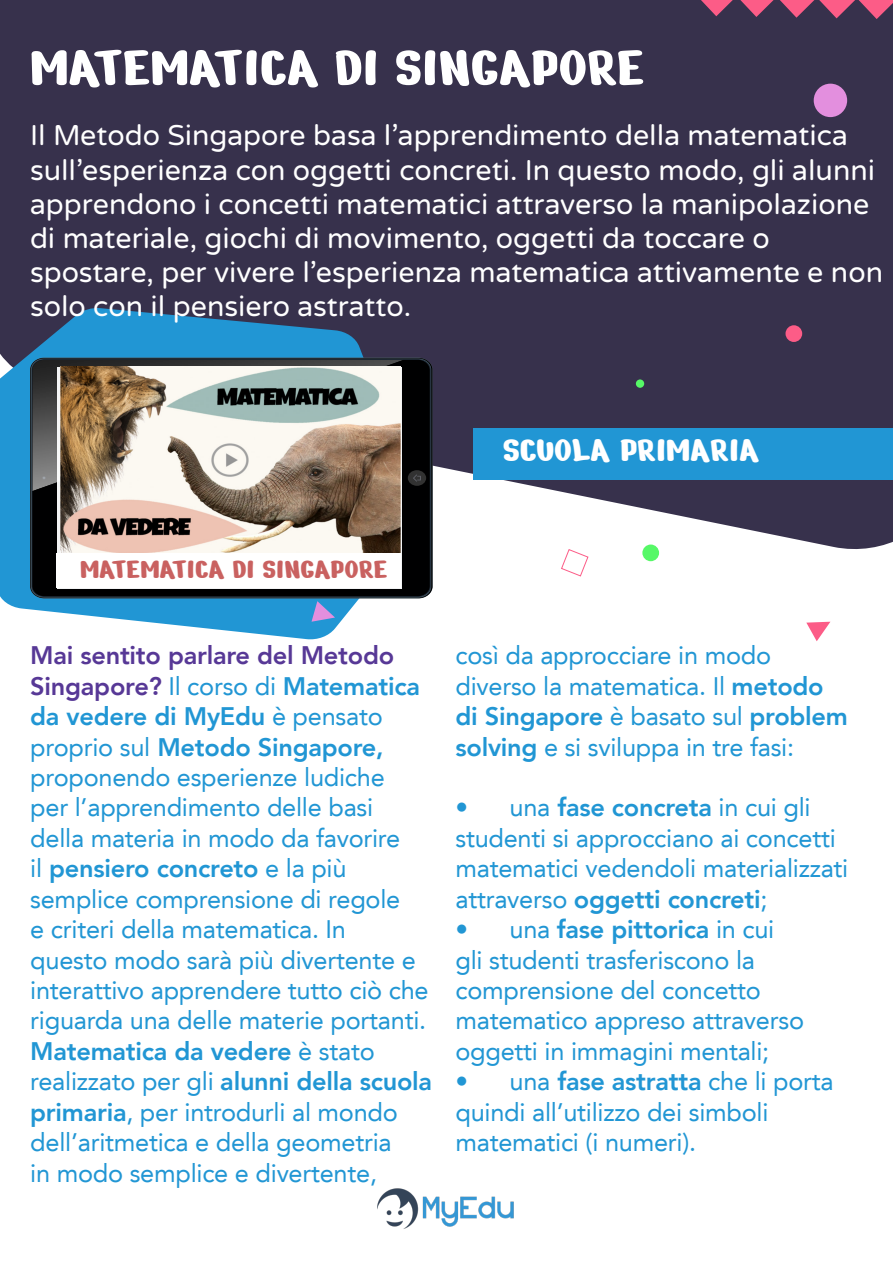
<style>
.page{position:relative;width:893px;height:1263px;background:#fff}
.page>*{position:absolute;margin:0;border:0;box-sizing:border-box;transform-origin:0 0}
.t1{font:60px "Nerko One";color:#fff}
.t2{font:37.5px "Nerko One";color:#fff}
.t3{font:30px "Nerko One";color:#c96160}
.t4{font:28.5px/34.2px "Varela Round";color:#fff}
.t5{font:25.35px/30.5px "Avenir LT";letter-spacing:-.01em;color:#2196d4}
.s1{font-weight:800;color:#573896}
.s2{font-weight:800}
</style>
<div class="page">
<div style="left:0;top:0;width:893px;height:557px;background:#37314c"></div>
<svg style="left:0;top:307px;width:423px;height:333px;fill:#2196d4"></svg>
<svg style="left:806px;top:622px;width:24px;height:19px"></svg>
<svg style="left:312px;top:601px;width:23px;height:21px"></svg>
<svg style="left:560px;top:548px;width:29px;height:29px"></svg>
<div style="left:642px;top:544px;width:17px;height:17px;background:#56f867;border-radius:50%"></div>
<div style="left:785px;top:325px;width:17px;height:17px;background:#fc5c87;border-radius:50%"></div>
<div style="left:636px;top:379px;width:8px;height:9px;background:#56f867;border-radius:50%"></div>
<svg style="left:701px;top:0;width:192px;height:19px;background:#894264"></svg>
<div style="left:814px;top:84px;width:33px;height:33px;background:#e38fde;border-radius:50%"></div>
<div style="left:473px;top:428px;width:420px;height:51px;background:#2196d4"></div>
<svg style="left:32px;top:360px;width:398px;height:236px;background:#0d0d0e"></svg>
<div style="left:408px;top:470px;width:18px;height:16px;background:#323232;border-radius:50%"></div>
<svg style="left:413px;top:474px;width:8px;height:8px"></svg>
<svg style="left:32px;top:360px;width:372px;height:131px;background:#585857"></svg>
<img style="left:60px;top:367px;width:341px;height:186px">
<div style="left:56px;top:553px;width:345px;height:35px;background:#fff"></div>
<img style="left:378px;top:1188px;width:136px;height:41px">
<p class="t1" style="left:30px;top:29px;width:616px">MATEMATICA DI SINGAPORE</p>
<p class="t4" style="left:30px;top:119px;width:846px">Il Metodo Singapore basa l’apprendimento della matematica sull’esperienza con oggetti concreti. In questo modo, gli alunni apprendono i concetti matematici attraverso la manipolazione di materiale, giochi di movimento, oggetti da toccare o</p>
<p class="t4" style="left:30px;top:256px;width:854px">spostare, per vivere l’esperienza matematica attivamente e non solo con il pensiero astratto.</p>
<p class="t2" style="left:503px;top:426px;width:258px">SCUOLA PRIMARIA</p>
<p class="t3" style="left:80px;top:549px;width:309px">MATEMATICA DI SINGAPORE</p>
<p class="t5" style="left:30px;top:640px;width:403px"><span class="s1">Mai sentito parlare del Metodo<br>Singapore?</span> Il corso di <span class="s2">Matematica da vedere di MyEdu</span> è pensato proprio sul <span class="s2">Metodo Singapore, </span>proponendo esperienze ludiche<br>per l’apprendimento delle basi della materia in modo da favorire<br>il <span class="s2">pensiero concreto</span> e la più semplice comprensione di regole<br>e criteri della matematica. In<br>questo modo sarà più divertente e interattivo apprendere tutto ciò che riguarda una delle materie portanti.<br><span class="s2">Matematica da vedere</span> è stato realizzato per gli <span class="s2">alunni della scuola primaria</span>, per introdurli al mondo dell’aritmetica e della geometria<br>in modo semplice e divertente,</p>
<p class="t5" style="left:455px;top:640px;width:394px">così da approcciare in modo diverso la matematica. Il <span class="s2">metodo di Singapore</span> è basato sul <span class="s2">problem solving</span> e si sviluppa in tre fasi:</p>
<p class="t5" style="left:455px;top:793px;width:394px">• una <span class="s2">fase concreta</span> in cui gli studenti si approcciano ai concetti matematici vedendoli materializzati attraverso <span class="s2">oggetti concreti</span>;</p>
<p class="t5" style="left:455px;top:914px;width:350px">• una <span class="s2">fase pittorica</span> in cui gli studenti trasferiscono la comprensione del concetto matematico appreso attraverso oggetti in immagini mentali;</p>
<p class="t5" style="left:455px;top:1066px;width:380px">• una <span class="s2">fase astratta</span> che li porta quindi all’utilizzo dei simboli matematici (i numeri).</p>
</div>
